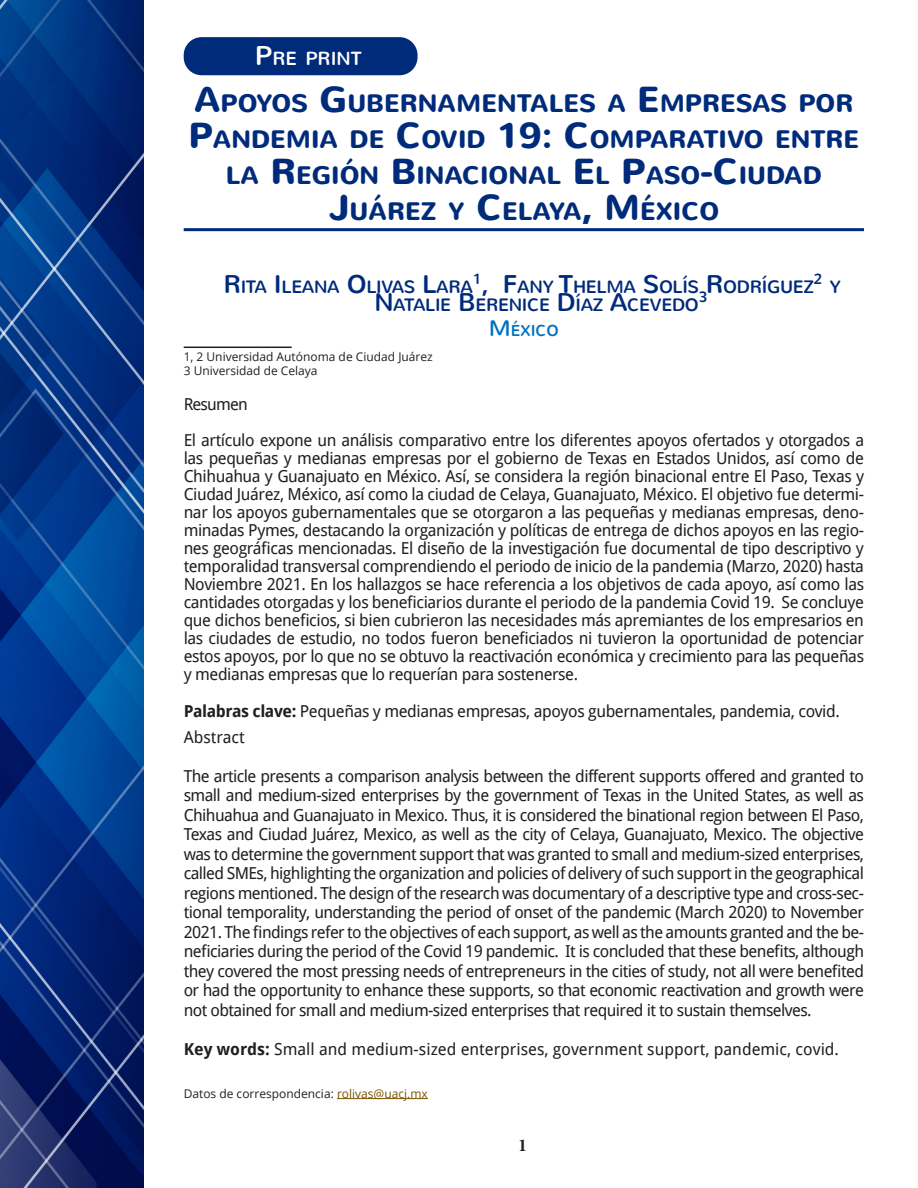
<style>
.page{position:relative;width:918px;height:1188px;background:#fff}
.page>*{position:absolute;margin:0;border:0;box-sizing:border-box;transform-origin:0 0}
.Nivel-1{font:700 25.2px/36px "Nunito";color:#002b7a;text-align:center}
.Nivel_1_Autores{font:18.9px "Nunito";color:#fff}
.t1{font:700 18px "Minion Pro";color:#231f20}
.autores{font:17.85px "Nunito";letter-spacing:-.02em;color:#002b7a}
.t2{font:16.5px/18px "Droid Sans";letter-spacing:-.025em;color:#231f20;text-align:justify}
.t3{font:16.5px "Droid Sans";color:#231f20}
.t4{font:16.5px "Droid Sans";letter-spacing:-.05em;color:#231f20}
.Titulo_capitulo{font:15.75px "Nunito";color:#0071c1}
.autores-2{font:14.85px "Nunito";color:#002b7a}
.notas_pie{font:12px "Open Sans";color:#231f20}
.s1{font-size:27px}
.s2{font-size:36px}
.s3{font-size:25.5px}
.s4{font-size:22.5px}
.s5{font-weight:700}
.s6{color:#7a5400}
</style>
<div class="page">
<img style="left:0;top:0;width:143px;height:1188px">
<hr style="left:184px;top:228px;width:680px;height:3px;background:#002b7a">
<hr style="left:184px;top:347px;width:108px;height:1px;background:#231f20">
<div style="left:184px;top:37px;width:234px;height:38px;background:#002b7a;border-radius:18px"></div>
<hr style="left:337px;top:1098px;width:91px;height:1px;background:#7a5400">
<p class="Nivel_1_Autores" style="left:255px;top:46px;width:109px"><span class="s1">P</span>RE PRINT</p>
<p class="Nivel-1" style="left:188px;top:85px;width:672px"><span class="s2">A</span>POYOS <span class="s2">G</span>UBERNAMENTALES A <span class="s2">E</span> MPRESAS POR <span class="s2">P</span>ANDEMIA DE <span class="s2">C</span>OVID <span class="s2">19: C</span>OMPARATIVO ENTRE LA <span class="s2">R</span> EGIÓN <span class="s2">B</span>INAC IONAL <span class="s2">E</span>L <span class="s2">P</span>ASO<span class="s2">-C</span>IUDAD <span class="s2">J</span>UÁREZ Y <span class="s2">C</span>ELAYA<span class="s2">, M</span> ÉXICO</p>
<p class="autores" style="left:223px;top:275px;width:592px"><span class="s3">R</span>ITA <span class="s3">I</span> LEANA <span class="s3">O</span>LIVAS <span class="s3">L</span>ARA<sup>1</sup><span class="s3">, F</span>ANY <span class="s3">T</span>HELMA <span class="s3">S</span>OLÍS <span class="s3">R</span>ODRÍGUEZ</p>
<p class="autores-2" style="left:814px;top:269px;width:10px">2</p>
<p class="autores" style="left:830px;top:275px;width:13px">Y</p>
<p class="autores" style="left:374px;top:293px;width:324px"><span class="s3">N</span>ATALIE <span class="s3">B</span>ERENICE <span class="s3">D</span>ÍAZ <span class="s3">A</span>CEVEDO</p>
<p class="autores-2" style="left:698px;top:287px;width:10px">3</p>
<p class="Titulo_capitulo" style="left:489px;top:320px;width:70px"><span class="s4">M</span> ÉXICO</p>
<p class="notas_pie" style="left:184px;top:349px;width:251px">1, 2 Universidad Autónoma de Ciudad Juárez</p>
<p class="notas_pie" style="left:184px;top:362px;width:135px">3 Universidad de Celaya</p>
<p class="t4" style="left:184px;top:392px;width:66px">Resumen</p>
<p class="t2" style="left:184px;top:430px;width:682px">El artículo expone un análisis comparativo entre los diferentes apoyos ofertados y otorgados a las pequeñas y medianas empresas por el gobierno de Texas en Estados Unidos, así como de Chihuahua y Guanajuato en México. Así, se considera la región binacional entre El Paso, Texas y Ciudad Juárez, México, así como la ciudad de Celaya, Guanajuato, México. El objetivo fue determi&shy;nar los apoyos gubernamentales que se otorgaron a las pequeñas y medianas empresas, deno&shy;minadas Pymes, destacando la organización y políticas de entrega de dichos apoyos en las regio&shy;nes geográficas mencionadas. El diseño de la investigación fue documental de tipo descriptivo y temporalidad transversal comprendiendo el periodo de inicio de la pandemia (Marzo, 2020) hasta Noviembre 2021. En los hallazgos se hace referencia a los objetivos de cada apoyo, así como las cantidades otorgadas y los beneficiarios durante el periodo de la pandemia Covid 19. Se concluye que dichos beneficios, si bien cubrieron las necesidades más apremiantes de los empresarios en las ciudades de estudio, no todos fueron beneficiados ni tuvieron la oportunidad de potenciar estos apoyos, por lo que no se obtuvo la reactivación económica y crecimiento para las pequeñas y medianas empresas que lo requerían para sostenerse.</p>
<p class="t2" style="left:184px;top:701px;width:658px"><span class="s5">Palabras clave:</span> Pequeñas y medianas empresas, apoyos gubernamentales, pandemia, covid.</p>
<p class="t3" style="left:184px;top:725px;width:63px">Abstract</p>
<p class="t2" style="left:184px;top:766px;width:682px;line-height:19.5px">The article presents a comparison analysis between the different supports offered and granted to small and medium-sized enterprises by the government of Texas in the United States, as well as Chihuahua and Guanajuato in Mexico. Thus, it is considered the binational region between El Paso, Texas and Ciudad Juárez, Mexico, as well as the city of Celaya, Guanajuato, Mexico. The objective was to determine the government support that was granted to small and medium-sized enterprises, called SMEs, highlighting the organization and policies of delivery of such support in the geographical regions mentioned. The design of the research was documentary of a descriptive type and cross-sec&shy;tional temporality, understanding the period of onset of the pandemic (March 2020) to November 2021. The findings refer to the objectives of each support, as well as the amounts granted and the be&shy;neficiaries during the period of the Covid 19 pandemic. It is concluded that these benefits, although they covered the most pressing needs of entrepreneurs in the cities of study, not all were benefited or had the opportunity to enhance these supports, so that economic reactivation and growth were not obtained for small and medium-sized enterprises that required it to sustain themselves.</p>
<p class="t3" style="left:184px;top:1037px;width:657px"><span class="s5">Key words:</span> Small and medium-sized enterprises, government support, pandemic, covid.</p>
<p class="notas_pie" style="left:184px;top:1085px;width:246px">Datos de correspondencia: <span class="s6">rolivas@uacj.mx</span></p>
<p class="t1" style="left:518px;top:1133px;width:10px">1</p>
</div>
